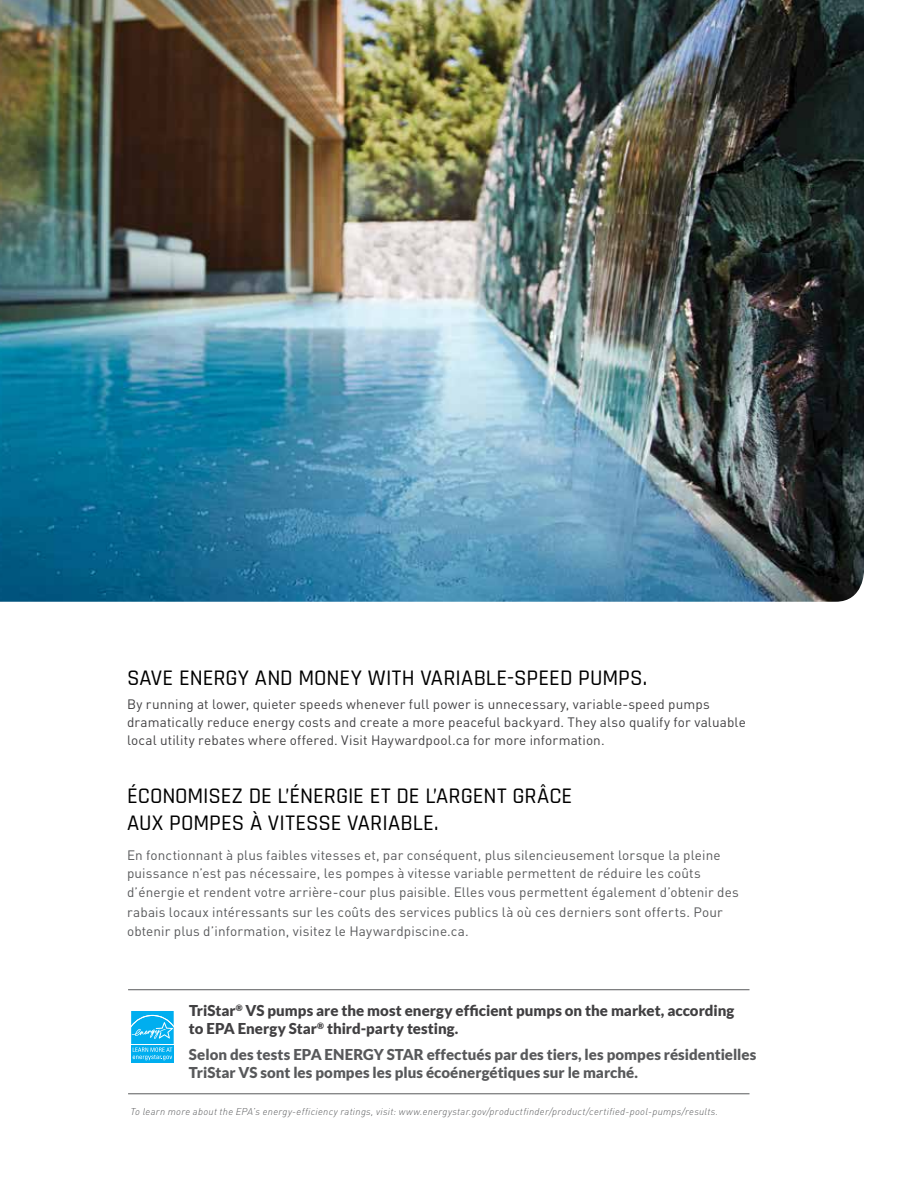
<style>
.page{position:relative;width:918px;height:1188px;background:#fff}
.page>*{position:absolute;margin:0;border:0;box-sizing:border-box;transform-origin:0 0}
.t1{font:500 22.5px/27px "Rajdhani";color:#000}
.t2{font:900 15px/18px "Lato";letter-spacing:.005em;color:#58595b}
.t3{font:900 15px/18px "Lato";color:#414042}
.t4{font:13.5px/19.5px "DIN Pro";letter-spacing:.01em;color:#58595b}
.t5{font:13.5px/18px "DIN Pro";letter-spacing:.01em;color:#414042}
.t6{font:italic 300 9.75px "DIN Pro";letter-spacing:.03em;color:#58595b}
</style>
<div class="page">
<img style="left:0;top:0;width:864px;height:602px">
<svg style="left:131px;top:1062px;width:43px;height:1px"></svg>
<div style="left:131px;top:1045px;width:43px;height:17px;background:#00aeef"></div>
<svg style="left:131px;top:1011px;width:43px;height:49px"></svg>
<hr style="left:128px;top:989px;width:622px;height:1px;background:#58595b">
<hr style="left:128px;top:1093px;width:622px;height:1px;background:#58595b">
<h1 class="t1" style="left:127px;top:665px;width:522px">SAVE ENERGY AND MONEY WITH VARIABLE-SPEED PUMPS.</h1>
<p class="t5" style="left:127px;top:695px;width:620px">By running at lower, quieter speeds whenever full power is unnecessary, variable-speed pumps dramatically reduce energy costs and create a more peaceful backyard. They also qualify for valuable local utility rebates where offered. Visit Haywardpool.ca for more information.</p>
<h1 class="t1" style="left:127px;top:783px;width:447px">ÉCONOMISEZ DE L’ÉNERGIE ET DE L’ARGENT GRÂCE<br>AUX POMPES À VITESSE VARIABLE.</h1>
<p class="t4" style="left:127px;top:845px;width:595px;line-height:18px">En fonctionnant à plus faibles vitesses et, par conséquent, plus silencieusement lorsque la pleine puissance n’est pas nécessaire, les pompes à vitesse variable permettent de réduire les coûts</p>
<p class="t4" style="left:127px;top:882px;width:613px">d’énergie et rendent votre arrière-cour plus paisible. Elles vous permettent également d’obtenir des rabais locaux intéressants sur les coûts des services publics là où ces derniers sont offerts. Pour obtenir plus d’information, visitez le Haywardpiscine.ca.</p>
<p class="t3" style="left:189px;top:1001px;width:547px">TriStar<sup>®</sup> VS pumps are the most energy efficient pumps on the market, according to EPA Energy Star<sup>®</sup> third-party testing.</p>
<p class="t2" style="left:189px;top:1045px;width:569px">Selon des tests EPA ENERGY STAR effectués par des tiers, les pompes résidentielles<br>TriStar VS sont les pompes les plus écoénergétiques sur le marché.</p>
<p class="t6" style="left:130px;top:1104px;width:589px">To learn more about the EPA’s energy-efficiency ratings, visit: www.energystar.gov/productfinder/product/certified-pool-pumps/results.</p>
</div>
